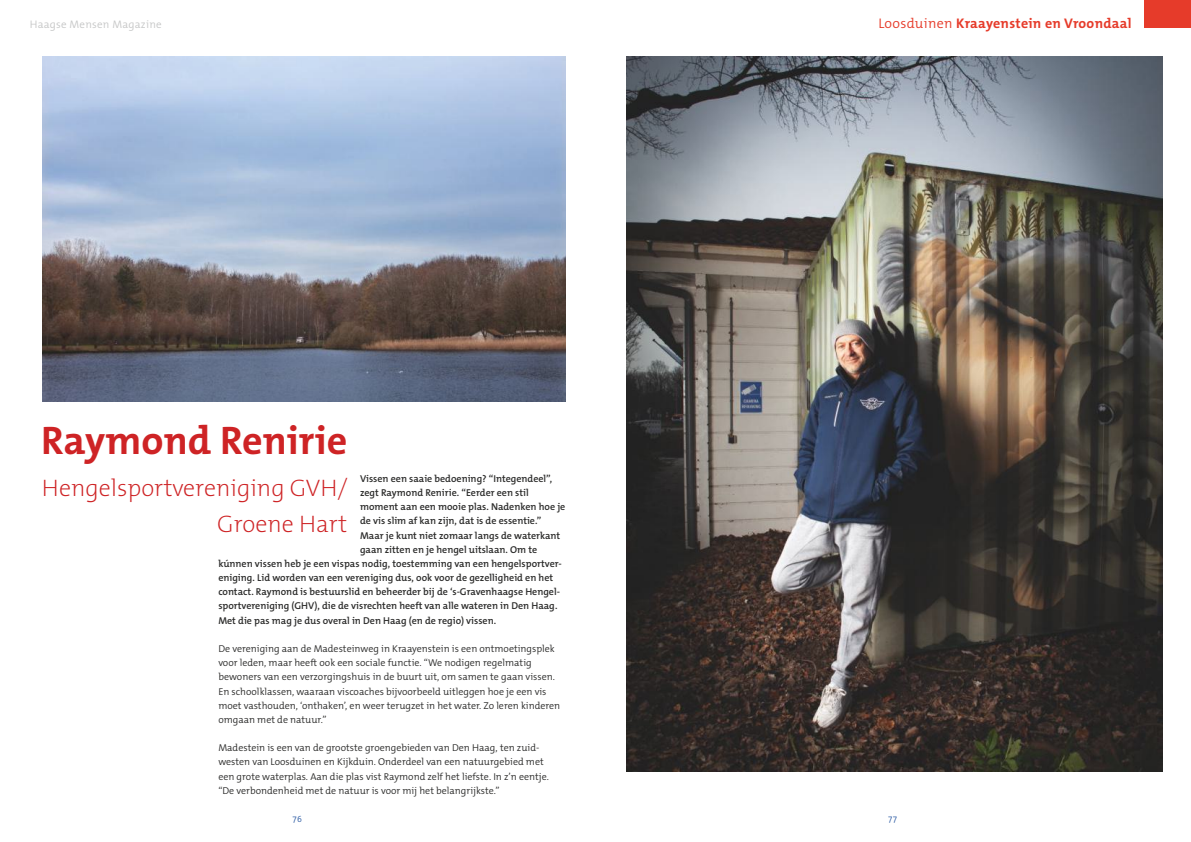
<style>
.page{position:relative;width:1191px;height:842px;background:#fff}
.page>*{position:absolute;margin:0;border:0;box-sizing:border-box;transform-origin:0 0}
.t1{font:700 40px "The Mix B W7";color:#ce2325}
.t2{font:200 24px/35.4px "The Mix B W2";color:#ce2325;text-align:right}
.t3{font:700 14px "The Mix B W7";letter-spacing:.02em;color:#e63b2a}
.t4{font:300 11px "The Mix B W4";letter-spacing:.02em;color:#c6c7c7}
.t5{font:300 10px/14.2px "The Mix B W4";color:#2b2b2a}
.t6{font:600 10px "The Mix B W6";color:#2b2b2a}
.t7{font:300 9px "The Mix B W4";color:#2556a1}
.s1{font-family:"The Mix B W4";font-weight:300}
</style>
<div class="page">
<div style="left:1144px;top:0;width:47px;height:28px;background:#e63b2a"></div>
<img style="left:43px;top:57px;width:523px;height:344px">
<img style="left:626px;top:57px;width:536px;height:714px">
<p class="t4" style="left:30px;top:18px;width:133px">Haagse Mensen Magazine</p>
<h3 class="t3" style="left:878px;top:15px;width:254px"><span class="s1">Loosduinen</span> Kraayenstein en Vroondaal</h3>
<h1 class="t1" style="left:41px;top:414px;width:308px">Raymond Renirie</h1>
<h2 class="t2" style="left:42px;top:470px;width:307px">Hengelsportvereniging GVH/<br>Groene Hart</h2>
<p class="t6" style="left:360px;top:472px;width:194px">Vissen een saaie bedoening? “Integendeel”,</p>
<p class="t6" style="left:360px;top:486px;width:170px">zegt Raymond Renirie. “Eerder een stil</p>
<p class="t6" style="left:360px;top:500px;width:207px">moment aan een mooie plas. Nadenken hoe je</p>
<p class="t6" style="left:360px;top:515px;width:183px">de vis slim af kan zijn, dat is de essentie.”</p>
<p class="t6" style="left:360px;top:529px;width:202px">Maar je kunt niet zomaar langs de waterkant</p>
<p class="t6" style="left:360px;top:543px;width:179px">gaan zitten en je hengel uitslaan. Om te</p>
<p class="t6" style="left:218px;top:557px;width:345px">kúnnen vissen heb je een vispas nodig, toestemming van een hengelsportver-</p>
<p class="t6" style="left:218px;top:571px;width:336px">eniging. Lid worden van een vereniging dus, ook voor de gezelligheid en het</p>
<p class="t6" style="left:218px;top:585px;width:343px">contact. Raymond is bestuurslid en beheerder bij de ‘s-Gravenhaagse Hengel-</p>
<p class="t6" style="left:218px;top:600px;width:340px">sportvereniging (GHV), die de visrechten heeft van alle wateren in Den Haag.</p>
<p class="t6" style="left:218px;top:614px;width:279px">Met die pas mag je dus overal in Den Haag (en de regio) vissen.</p>
<p class="t5" style="left:218px;top:642px;width:343px">De vereniging aan de Madesteinweg in Kraayenstein is een ontmoetingsplek voor leden, maar heeft ook een sociale functie. “We nodigen regelmatig bewoners van een verzorgingshuis in de buurt uit, om samen te gaan vissen.<br>En schoolklassen, waaraan viscoaches bijvoorbeeld uitleggen hoe je een vis moet vasthouden, ‘onthaken’, en weer terugzet in het water. Zo leren kinderen omgaan met de natuur.”</p>
<p class="t5" style="left:218px;top:741px;width:332px">Madestein is een van de grootste groengebieden van Den Haag, ten zuid&shy;westen van Loosduinen en Kijkduin. Onderdeel van een natuurgebied met een grote waterplas. Aan die plas vist Raymond zelf het liefste. In z’n eentje. “De verbondenheid met de natuur is voor mij het belangrijkste.”</p>
<p class="t7" style="left:292px;top:813px;width:11px">76</p>
<p class="t7" style="left:887px;top:813px;width:11px">77</p>
</div>
